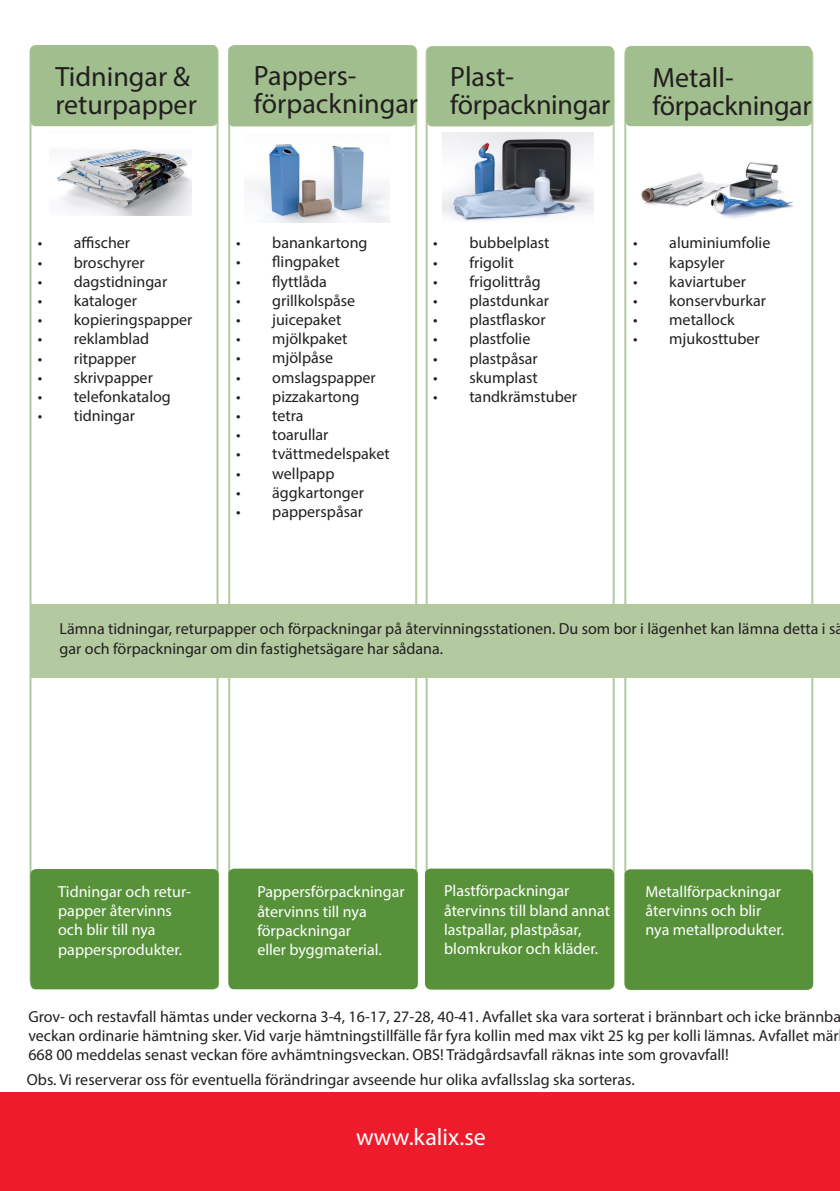
<style>
.page{position:relative;width:840px;height:1191px;background:#fff}
.page>*{position:absolute;margin:0;border:0;box-sizing:border-box;transform-origin:0 0}
.t1{font:28px "Myriad Pro";color:#231f20}
.t2{font:24px "Myriad Pro";color:#fff}
.t3{font:16px/19.2px "Myriad Pro";color:#231f20}
.t4{font:16px/19.2px "Myriad Pro";color:#fff}
</style>
<div class="page">
<div style="left:228px;top:45px;width:189px;height:942px;border:2px solid #b3caa1;border-radius:6px"></div>
<div style="left:29px;top:45px;width:189px;height:941px;border:2px solid #b3caa1;border-radius:6px"></div>
<div style="left:31px;top:604px;width:808px;height:73px;background:#b3caa1"></div>
<div style="left:228px;top:45px;width:188px;height:81px;background:#a1bf8e;border-radius:6px"></div>
<div style="left:30px;top:45px;width:187px;height:81px;background:#a1bf8e;border-radius:6px"></div>
<img style="left:57px;top:149px;width:134px;height:67px">
<img style="left:254px;top:144px;width:135px;height:78px">
<img style="left:442px;top:132px;width:151px;height:89px">
<img style="left:641px;top:162px;width:153px;height:57px">
<div style="left:228px;top:868px;width:189px;height:121px;background:#57923a;border-radius:6px"></div>
<div style="left:425px;top:46px;width:189px;height:944px;border:2px solid #b3caa1;border-radius:6px"></div>
<div style="left:624px;top:48px;width:188px;height:942px;border:2px solid #b3caa1;border-radius:6px"></div>
<div style="left:30px;top:869px;width:189px;height:120px;background:#57923a;border-radius:6px"></div>
<div style="left:424px;top:868px;width:189px;height:121px;background:#57923a;border-radius:6px"></div>
<div style="left:624px;top:869px;width:188px;height:120px;background:#57923a;border-radius:6px"></div>
<div style="left:0;top:1092px;width:839px;height:99px;background:#ee1b2d"></div>
<div style="left:624px;top:46px;width:187px;height:80px;background:#a1bf8e;border-radius:6px"></div>
<div style="left:426px;top:46px;width:187px;height:80px;background:#a1bf8e;border-radius:6px"></div>
<p class="t1" style="left:55px;top:60px;width:136px">Tidningar &amp;</p>
<p class="t1" style="left:55px;top:88px;width:143px">returpapper</p>
<p class="t1" style="left:254px;top:59px;width:104px">Pappers-</p>
<p class="t1" style="left:254px;top:87px;width:165px">förpackningar</p>
<p class="t1" style="left:450px;top:60px;width:65px">Plast-</p>
<p class="t1" style="left:450px;top:88px;width:161px">förpackningar</p>
<p class="t1" style="left:652px;top:60px;width:83px">Metall-</p>
<p class="t1" style="left:652px;top:88px;width:160px">förpackningar</p>
<p class="t3" style="left:38px;top:233px;width:94px">• affischer</p>
<p class="t3" style="left:38px;top:252px;width:108px">• broschyrer</p>
<p class="t3" style="left:38px;top:271px;width:131px">• dagstidningar</p>
<p class="t3" style="left:38px;top:291px;width:101px">• kataloger</p>
<p class="t3" style="left:38px;top:310px;width:156px">• kopieringspapper</p>
<p class="t3" style="left:38px;top:329px;width:113px">• reklamblad</p>
<p class="t3" style="left:38px;top:348px;width:100px">• ritpapper</p>
<p class="t3" style="left:38px;top:367px;width:117px">• skrivpapper</p>
<p class="t3" style="left:38px;top:387px;width:135px">• telefonkatalog</p>
<p class="t3" style="left:38px;top:406px;width:99px">• tidningar</p>
<p class="t3" style="left:236px;top:233px;width:133px">• banankartong</p>
<p class="t3" style="left:236px;top:252px;width:105px">• flingpaket</p>
<p class="t3" style="left:236px;top:271px;width:92px">• flyttlåda</p>
<p class="t3" style="left:236px;top:290px;width:121px">• grillkolspåse</p>
<p class="t3" style="left:236px;top:310px;width:107px">• juicepaket</p>
<p class="t3" style="left:236px;top:329px;width:113px">• mjölkpaket</p>
<p class="t3" style="left:236px;top:348px;width:98px">• mjölpåse</p>
<p class="t3" style="left:236px;top:367px;width:141px">• omslagspapper</p>
<p class="t3" style="left:236px;top:386px;width:125px">• pizzakartong</p>
<p class="t3" style="left:236px;top:406px;width:69px">• tetra</p>
<p class="t3" style="left:236px;top:425px;width:94px">• toarullar</p>
<p class="t3" style="left:236px;top:444px;width:155px">• tvättmedelspaket</p>
<p class="t3" style="left:236px;top:463px;width:100px">• wellpapp</p>
<p class="t3" style="left:236px;top:482px;width:129px">• äggkartonger</p>
<p class="t3" style="left:236px;top:502px;width:128px">• papperspåsar</p>
<p class="t3" style="left:433px;top:233px;width:118px">• bubbelplast</p>
<p class="t3" style="left:433px;top:252px;width:82px">• frigolit</p>
<p class="t3" style="left:433px;top:271px;width:109px">• frigolittråg</p>
<p class="t3" style="left:433px;top:291px;width:117px">• plastdunkar</p>
<p class="t3" style="left:433px;top:310px;width:114px">• plastflaskor</p>
<p class="t3" style="left:433px;top:329px;width:99px">• plastfolie</p>
<p class="t3" style="left:433px;top:348px;width:106px">• plastpåsar</p>
<p class="t3" style="left:433px;top:367px;width:106px">• skumplast</p>
<p class="t3" style="left:433px;top:387px;width:145px">• tandkrämstuber</p>
<p class="t3" style="left:633px;top:233px;width:138px">• aluminiumfolie</p>
<p class="t3" style="left:633px;top:252px;width:93px">• kapsyler</p>
<p class="t3" style="left:633px;top:271px;width:114px">• kaviartuber</p>
<p class="t3" style="left:633px;top:291px;width:134px">• konservburkar</p>
<p class="t3" style="left:633px;top:310px;width:103px">• metallock</p>
<p class="t3" style="left:633px;top:329px;width:128px">• mjukosttuber</p>
<p class="t3" style="left:60px;top:619px;width:784px">Lämna tidningar, returpapper och förpackningar på återvinningsstationen. Du som bor i lägenhet kan lämna detta i sä gar och förpackningar om din fastighetsägare har sådana.</p>
<p class="t4" style="left:58px;top:881px;width:134px">Tidningar och retur&shy;papper återvinns</p>
<p class="t4" style="left:58px;top:920px;width:125px">och blir till nya pappersprodukter.</p>
<p class="t4" style="left:257px;top:882px;width:149px">Pappersförpackningar återvinns till nya förpackningar<br>eller byggmaterial.</p>
<p class="t4" style="left:444px;top:881px;width:167px">Plastförpackningar återvinns till bland annat lastpallar, plastpåsar, blomkrukor och kläder.</p>
<p class="t4" style="left:645px;top:881px;width:137px">Metallförpackningar återvinns och blir</p>
<p class="t4" style="left:645px;top:920px;width:140px">nya metallprodukter.</p>
<p class="t3" style="left:28px;top:1006px;width:813px">Grov- och restavfall hämtas under veckorna 3-4, 16-17, 27-28, 40-41. Avfallet ska vara sorterat i brännbart och icke brännba veckan ordinarie hämtning sker. Vid varje hämtningstillfälle får fyra kollin med max vikt 25 kg per kolli lämnas. Avfallet mär<br>668 00 meddelas senast veckan före avhämtningsveckan. OBS! Trädgårdsavfall räknas inte som grovavfall!</p>
<p class="t3" style="left:27px;top:1069px;width:609px">Obs. Vi reserverar oss för eventuella förändringar avseende hur olika avfallsslag ska sorteras.</p>
<p class="t2" style="left:356px;top:1122px;width:131px">www.kalix.se</p>
</div>
